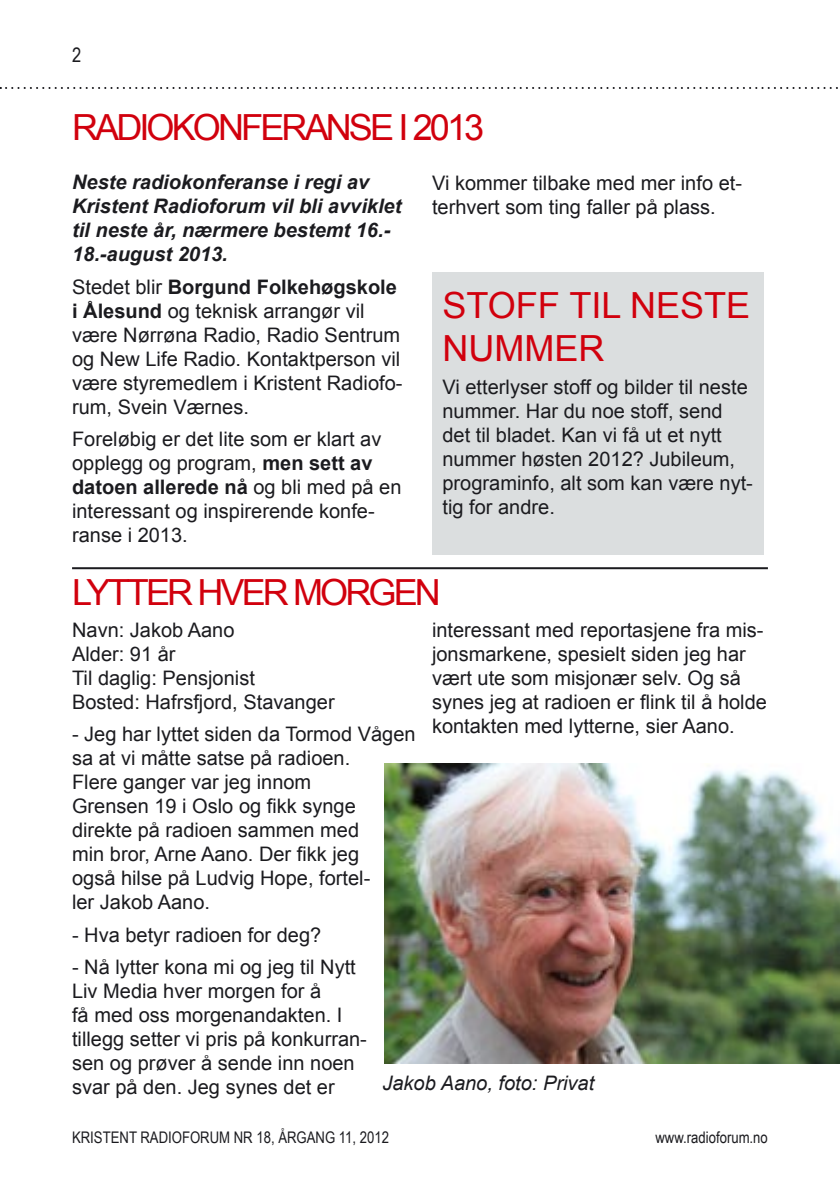
<style>
.page{position:relative;width:840px;height:1191px;background:#fff}
.page>*{position:absolute;margin:0;border:0;box-sizing:border-box;transform-origin:0 0}
.Kolonnetittel{font:36px "Arial";letter-spacing:-.08em;color:#d1000d}
.Kolonnetittel-2{font:36px/43.2px "Arial";color:#d1000d}
.Kolonnetittel-3{font:20px/24px "Arial";color:#1b1b1f}
.Kolonnetittel-4{font:italic 700 20px/24px "Arial";color:#1b1b1f}
.Kolonnetittel-5{font:italic 20px "Arial";color:#1b1b1f}
.t1{font:20px "Arial Narrow";color:#1b1b1f}
.t2{font:16px "Arial Narrow";color:#1b1b1f}
.s1{font-weight:700}
</style>
<div class="page">
<svg style="left:0;top:87px;width:838px;height:2px"></svg>
<img style="left:384px;top:764px;width:455px;height:300px">
<hr style="left:72px;top:567px;width:695px;height:2px;background:#1b1b1f">
<div style="left:432px;top:272px;width:330px;height:283px;background:#dbdedf"></div>
<p class="t1" style="left:72px;top:41px;width:11px">2</p>
<p class="Kolonnetittel" style="left:72px;top:102px;width:413px">RADIOKONFERANSE I 2013</p>
<p class="Kolonnetittel-4" style="left:72px;top:171px;width:330px">Neste radiokonferanse i regi av<br>Kristent Radioforum vil bli avviklet til neste år, nærmere bestemt 16.-<br>18.-august 2013.</p>
<p class="Kolonnetittel-3" style="left:72px;top:274px;width:332px">Stedet blir <span class="s1">Borgund Folkehøgskole i Ålesund</span> og teknisk arrangør vil være Nørrøna Radio, Radio Sentrum og New Life Radio. Kontaktperson vil være styremedlem i Kristent Radiofo&shy;rum, Svein Værnes.</p>
<p class="Kolonnetittel-3" style="left:72px;top:427px;width:331px">Foreløbig er det lite som er klart av opplegg og program, <span class="s1">men sett av datoen allerede nå</span> og bli med på en interessant og inspirerende konfe&shy;ranse i 2013.</p>
<p class="Kolonnetittel-3" style="left:432px;top:171px;width:311px">Vi kommer tilbake med mer info et&shy;terhvert som ting faller på plass.</p>
<p class="Kolonnetittel-2" style="left:442px;top:283px;width:309px">STOFF TIL NESTE<br>NUMMER</p>
<p class="Kolonnetittel-3" style="left:442px;top:374px;width:312px">Vi etterlyser stoff og bilder til neste nummer. Har du noe stoff, send det til bladet. Kan vi få ut et nytt nummer høsten 2012? Jubileum, programinfo, alt som kan være nyt&shy;tig for andre.</p>
<p class="Kolonnetittel" style="left:72px;top:567px;width:370px">LYTTER HVER MORGEN</p>
<p class="Kolonnetittel-3" style="left:432px;top:617px;width:336px">interessant med reportasjene fra mis&shy;jonsmarkene, spesielt siden jeg har vært ute som misjonær selv. Og så synes jeg at radioen er flink til å holde kontakten med lytterne, sier Aano.</p>
<p class="Kolonnetittel-3" style="left:72px;top:617px;width:264px">Navn: Jakob Aano<br>Alder: 91 år<br>Til daglig: Pensjonist<br>Bosted: Hafrsfjord, Stavanger</p>
<p class="Kolonnetittel-3" style="left:72px;top:722px;width:345px">- Jeg har lyttet siden da Tormod Vågen sa at vi måtte satse på radioen.<br>Flere ganger var jeg innom<br>Grensen 19 i Oslo og fikk synge direkte på radioen sammen med<br>min bror, Arne Aano. Der fikk jeg<br>også hilse på Ludvig Hope, fortel-<br>ler Jakob Aano.</p>
<p class="Kolonnetittel-3" style="left:72px;top:922px;width:250px">- Hva betyr radioen for deg?</p>
<p class="Kolonnetittel-3" style="left:72px;top:955px;width:296px">- Nå lytter kona mi og jeg til Nytt<br>Liv Media hver morgen for å<br>få med oss morgenandakten. I tillegg setter vi pris på konkurran&shy;sen og prøver å sende inn noen svar på den. Jeg synes det er</p>
<p class="Kolonnetittel-5" style="left:382px;top:1069px;width:213px">Jakob Aano, foto: Privat</p>
<p class="t2" style="left:72px;top:1125px;width:318px">KRISTENT RADIOFORUM NR 18, ÅRGANG 11, 2012</p>
<p class="t2" style="left:655px;top:1125px;width:114px">www.radioforum.no</p>
</div>
